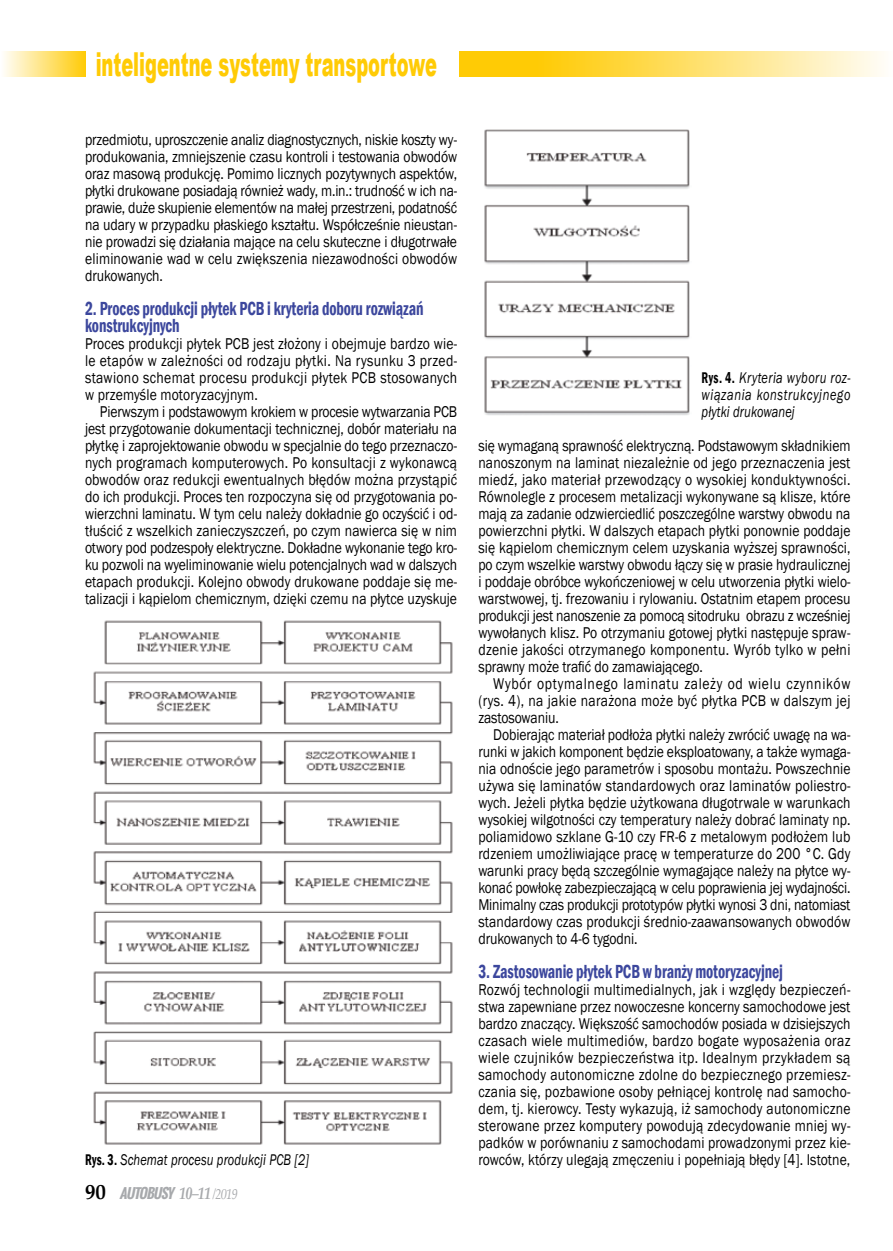
<style>
.page{position:relative;width:893px;height:1251px;background:#fff}
.page>*{position:absolute;margin:0;border:0;box-sizing:border-box;transform-origin:0 0}
.t1{font:900 33px "Arial";color:#ffcb05;scale:.54 1}
.t2{font:600 condensed 19.5px/17px "Franklin Gothic";letter-spacing:-.005em;color:#3c479d;scale:.8 1}
.t3{font:16.05px/17px "Franklin Gothic";letter-spacing:.01em;color:#000;text-align:justify;scale:.85 1}
.t4{font:italic 15.9px/17px "Franklin Gothic";letter-spacing:.01em;color:#000;text-align:justify;scale:.78 1}
.t5{font:italic 700 13.5px "Oswald";color:#a7a9ac}
.s1{font-weight:600;font-style:normal;font-stretch:condensed}
.s2{font-family:"Palatino Linotype";font-style:normal;font-size:21px;color:#000}
.s3{font-family:"Palatino Linotype";font-size:17.1px}
.s4{font-family:"Palatino Linotype";font-weight:400;font-size:14.85px}
</style>
<div class="page">
<div style="left:0;top:51px;width:85px;height:26px;background:linear-gradient(to right,#fff,#ffcc0a)"></div>
<div style="left:459px;top:51px;width:434px;height:26px;background:linear-gradient(to right,#ffc300,#fffbef)"></div>
<img style="left:93px;top:620px;width:360px;height:525px">
<img style="left:484px;top:129px;width:206px;height:286px">
<h1 class="t1" style="left:96px;top:40px;width:633px">inteligentne systemy transportowe</h1>
<p class="t3" style="left:85px;top:131px;width:439px">przedmiotu, uproszczenie analiz diagnostycznych, niskie koszty wy&shy;produkowania, zmniejszenie czasu kontroli i testowania obwodów oraz masową produkcję. Pomimo licznych pozytywnych aspektów, płytki drukowane posiadają również wady, m.in.: trudność w ich na&shy;prawie, duże skupienie elementów na małej przestrzeni, podatność na udary w przypadku płaskiego kształtu. Współcześnie nieustan&shy;nie prowadzi się działania mające na celu skuteczne i długotrwałe eliminowanie wad w celu zwiększenia niezawodności obwodów drukowanych.</p>
<p class="t2" style="left:85px;top:299px;width:425px">2. Proces produkcji płytek PCB i kryteria doboru rozwiązań konstrukcyjnych</p>
<p class="t3" style="left:85px;top:335px;width:439px">Proces produkcji płytek PCB jest złożony i obejmuje bardzo wie&shy;le etapów w zależności od rodzaju płytki. Na rysunku 3 przed&shy;stawiono schemat procesu produkcji płytek PCB stosowanych w przemyśle motoryzacyjnym.</p>
<p class="t3" style="left:85px;top:403px;width:439px;text-indent:15px">Pierwszym i podstawowym krokiem w procesie wytwarzania PCB jest przygotowanie dokumentacji technicznej, dobór materiału na płytkę i zaprojektowanie obwodu w specjalnie do tego przeznaczo&shy;nych programach komputerowych. Po konsultacji z wykonawcą obwodów oraz redukcji ewentualnych błędów można przystąpić do ich produkcji. Proces ten rozpoczyna się od przygotowania po&shy;wierzchni laminatu. W tym celu należy dokładnie go oczyścić i od&shy;tłuścić z wszelkich zanieczyszczeń, po czym nawierca się w nim otwory pod podzespoły elektryczne. Dokładne wykonanie tego kro&shy;ku pozwoli na wyeliminowanie wielu potencjalnych wad w dalszych etapach produkcji. Kolejno obwody drukowane poddaje się me&shy;talizacji i kąpielom chemicznym, dzięki czemu na płytce uzyskuje</p>
<p class="t4" style="left:702px;top:369px;width:192px"><span class="s1">Rys. 4.</span> Kryteria wyboru roz&shy;wiązania konstrukcyjnego płytki drukowanej</p>
<p class="t3" style="left:478px;top:437px;width:439px">się wymaganą sprawność elektryczną. Podstawowym składnikiem nanoszonym na laminat niezależnie od jego przeznaczenia jest miedź, jako materiał przewodzący o wysokiej konduktywności.<br>Równolegle z procesem metalizacji wykonywane są klisze, które mają za zadanie odzwierciedlić poszczególne warstwy obwodu na powierzchni płytki. W dalszych etapach płytki ponownie poddaje się kąpielom chemicznym celem uzyskania wyższej sprawności, po czym wszelkie warstwy obwodu łączy się w prasie hydraulicznej i poddaje obróbce wykończeniowej w celu utworzenia płytki wielo&shy;warstwowej, tj. frezowaniu i rylowaniu. Ostatnim etapem procesu produkcji jest nanoszenie za pomocą sitodruku obrazu z wcześniej wywołanych klisz. Po otrzymaniu gotowej płytki następuje spraw&shy;dzenie jakości otrzymanego komponentu. Wyrób tylko w pełni sprawny może trafić do zamawiającego.</p>
<p class="t3" style="left:478px;top:675px;width:439px;text-indent:15px">Wybór optymalnego laminatu zależy od wielu czynników (rys. 4), na jakie narażona może być płytka PCB w dalszym jej zastosowaniu.</p>
<p class="t3" style="left:478px;top:726px;width:439px;text-indent:15px">Dobierając materiał podłoża płytki należy zwrócić uwagę na wa&shy;runki w jakich komponent będzie eksploatowany, a także wymaga&shy;nia odnoście jego parametrów i sposobu montażu. Powszechnie używa się laminatów standardowych oraz laminatów poliestro&shy;wych. Jeżeli płytka będzie użytkowana długotrwale w warunkach wysokiej wilgotności czy temperatury należy dobrać laminaty np. poliamidowo szklane G-10 czy FR-6 z metalowym podłożem lub rdzeniem umożliwiające pracę w temperaturze do 200 °C. Gdy warunki pracy będą szczególnie wymagające należy na płytce wy&shy;konać powłokę zabezpieczającą w celu poprawienia jej wydajności.<br>Minimalny czas produkcji prototypów płytki wynosi 3 dni, natomiast standardowy czas produkcji średnio-zaawansowanych obwodów drukowanych to 4-6 tygodni.</p>
<p class="t2" style="left:478px;top:962px;width:382px">3. Zastosowanie płytek PCB w branży motoryzacyjnej</p>
<p class="t3" style="left:478px;top:980px;width:439px">Rozwój technologii multimedialnych, jak i względy bezpieczeń&shy;stwa zapewniane przez nowoczesne koncerny samochodowe jest bardzo znaczący. Większość samochodów posiada w dzisiejszych czasach wiele multimediów, bardzo bogate wyposażenia oraz wiele czujników bezpieczeństwa itp. Idealnym przykładem są samochody autonomiczne zdolne do bezpiecznego przemiesz&shy;czania się, pozbawione osoby pełniącej kontrolę nad samocho&shy;dem, tj. kierowcy. Testy wykazują, iż samochody autonomiczne sterowane przez komputery powodują zdecydowanie mniej wy&shy;padków w porównaniu z samochodami prowadzonymi przez kie-</p>
<p class="t4" style="left:85px;top:1150px;width:289px"><span class="s1">Rys. 3.</span> Schemat procesu produkcji PCB [2]</p>
<p class="t3" style="left:478px;top:1150px;width:439px">rowców, którzy ulegają zmęczeniu i popełniają błędy [4]. Istotne,</p>
<p class="t5" style="left:85px;top:1182px;width:154px"><span class="s2">90</span> AUTOBUSY <span class="s3">10–11</span> <span class="s4">/2019</span></p>
</div>
